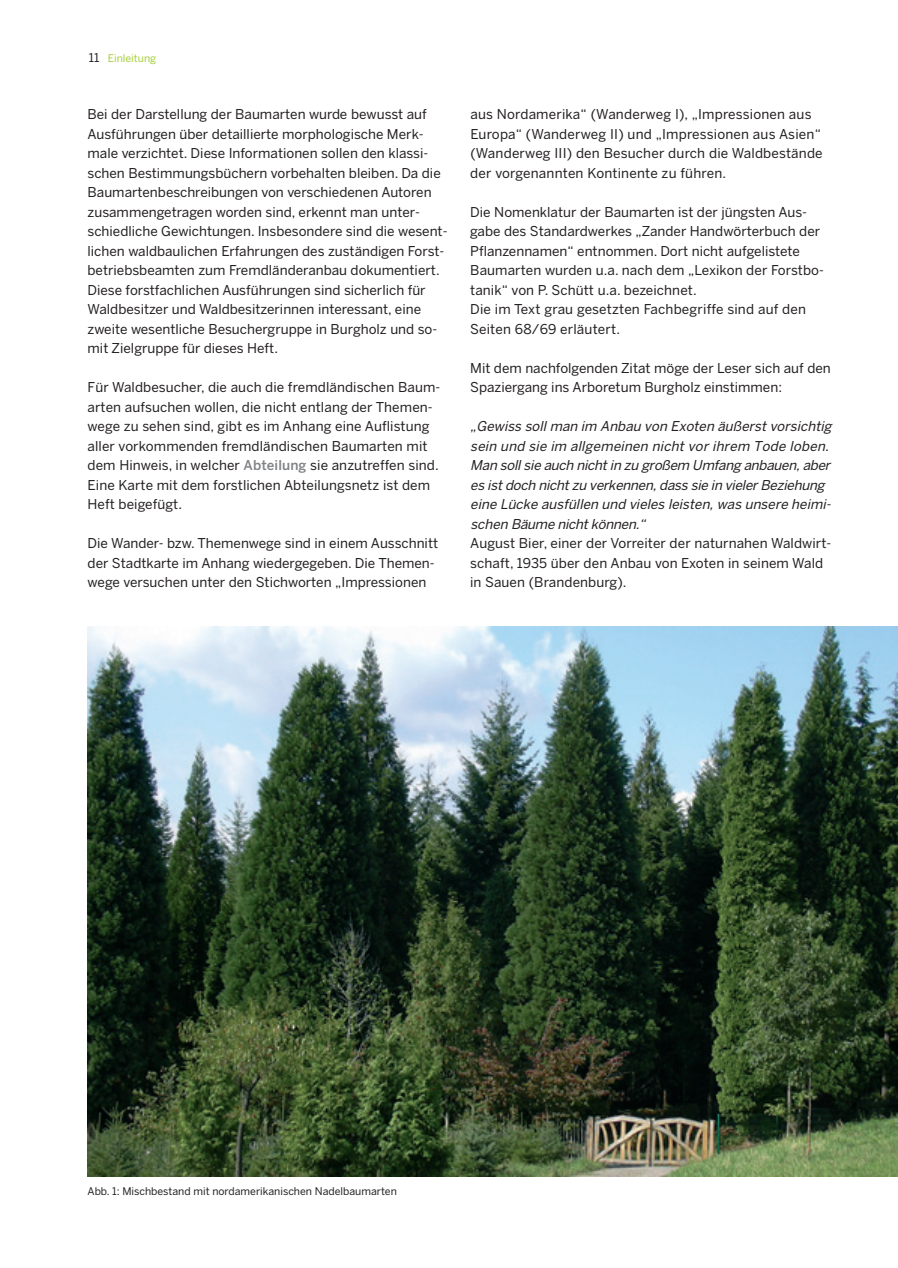
<style>
.page{position:relative;width:898px;height:1268px;background:#fff}
.page>*{position:absolute;margin:0;border:0;box-sizing:border-box;transform-origin:0 0}
.t1{font:13.5px/19.5px "Benton Sans";color:#231f20}
.t2{font:italic 13.5px/19.5px "Benton Sans";color:#231f20}
.t3{font:10.5px "Benton Sans";color:#231f20}
.t4{font:10.5px "Benton Sans";color:#a6ce39}
.s1{font-size:12px;color:#231f20}
.s2{font-weight:500;color:#808285}
</style>
<div class="page">
<img style="left:87px;top:626px;width:811px;height:551px">
<p class="t4" style="left:89px;top:52px;width:69px"><span class="s1">11</span> Einleitung</p>
<p class="t1" style="left:88px;top:105px;width:361px">Bei der Darstellung der Baumarten wurde bewusst auf Ausführungen über detaillierte morphologische Merk&shy;male verzichtet. Diese Informationen sollen den klassi&shy;schen Bestimmungsbüchern vorbehalten bleiben. Da die Baumartenbeschreibungen von verschiedenen Autoren zusammengetragen worden sind, erkennt man unter&shy;schiedliche Gewichtungen. Insbesondere sind die wesent&shy;lichen waldbaulichen Erfahrungen des zuständigen Forst&shy;betriebsbeamten zum Fremdländeranbau dokumentiert.<br>Diese forstfachlichen Ausführungen sind sicherlich für Waldbesitzer und Waldbesitzerinnen interessant, eine zweite wesentliche Besuchergruppe in Burgholz und so&shy;mit Zielgruppe für dieses Heft.</p>
<p class="t1" style="left:88px;top:378px;width:354px">Für Waldbesucher, die auch die fremdländischen Baum&shy;arten aufsuchen wollen, die nicht entlang der Themen&shy;wege zu sehen sind, gibt es im Anhang eine Auflistung aller vorkommenden fremdländischen Baumarten mit dem Hinweis, in welcher <span class="s2">Abteilung</span> sie anzutreffen sind.<br>Eine Karte mit dem forstlichen Abteilungsnetz ist dem Heft beigefügt.</p>
<p class="t1" style="left:88px;top:534px;width:352px">Die Wander- bzw. Themenwege sind in einem Ausschnitt der Stadtkarte im Anhang wiedergegeben. Die Themen&shy;wege versuchen unter den Stichworten „Impressionen</p>
<p class="t1" style="left:470px;top:105px;width:354px">aus Nordamerika“ (Wanderweg I), „Impressionen aus Europa“ (Wanderweg II) und „Impressionen aus Asien“ (Wanderweg III) den Besucher durch die Waldbestände der vorgenannten Kontinente zu führen.</p>
<p class="t1" style="left:470px;top:202px;width:355px">Die Nomenklatur der Baumarten ist der jüngsten Aus&shy;gabe des Standardwerkes „Zander Handwörterbuch der Pflanzennamen“ entnommen. Dort nicht aufgelistete Baumarten wurden u.a. nach dem „Lexikon der Forstbo&shy;tanik“ von P. Schütt u.a. bezeichnet.<br>Die im Text grau gesetzten Fachbegriffe sind auf den Seiten 68/69 erläutert.</p>
<p class="t1" style="left:470px;top:358px;width:362px">Mit dem nachfolgenden Zitat möge der Leser sich auf den<br>Spaziergang ins Arboretum Burgholz einstimmen:</p>
<p class="t2" style="left:470px;top:417px;width:364px">„Gewiss soll man im Anbau von Exoten äußerst vorsichtig sein und sie im allgemeinen nicht vor ihrem Tode loben.<br>Man soll sie auch nicht in zu großem Umfang anbauen, aber es ist doch nicht zu verkennen, dass sie in vieler Beziehung eine Lücke ausfüllen und vieles leisten, was unsere heimi&shy;schen Bäume nicht können.“</p>
<p class="t1" style="left:470px;top:534px;width:363px">August Bier, einer der Vorreiter der naturnahen Waldwirt&shy;schaft, 1935 über den Anbau von Exoten in seinem Wald in Sauen (Brandenburg).</p>
<p class="t3" style="left:88px;top:1185px;width:311px">Abb. 1: Mischbestand mit nordamerikanischen Nadelbaumarten</p>
</div>
